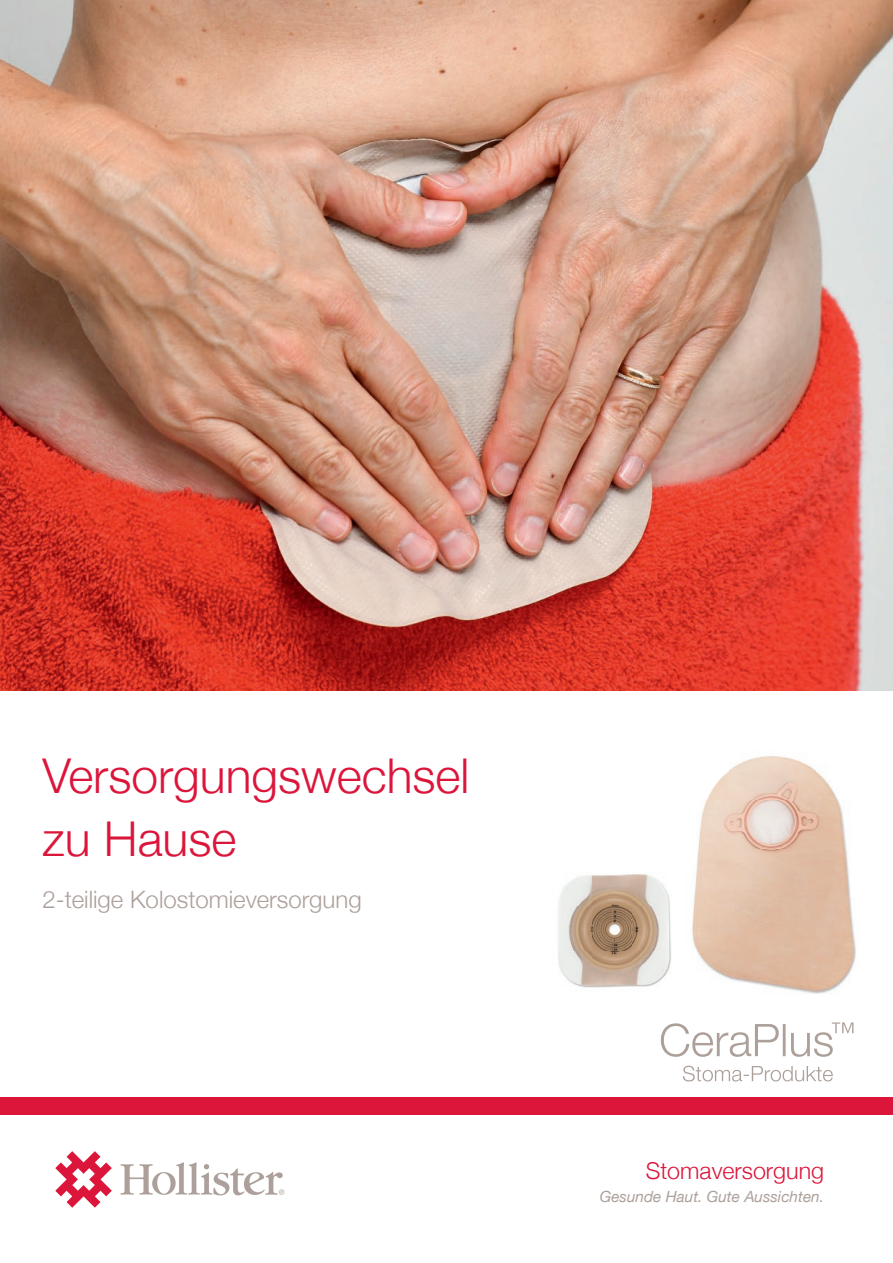
<style>
.page{position:relative;width:893px;height:1263px;background:#fff}
.page>*{position:absolute;margin:0;border:0;box-sizing:border-box;transform-origin:0 0}
.t1{font:300 48px/62.4px "Helvetica Neue";color:#dc153b}
.t2{font:300 24px "Helvetica Neue";color:#ada09a}
.t3{font:300 23.25px "Helvetica Neue";color:#dc153b}
.t4{font:italic 15.3px "Helvetica Neue";color:#ada09a}
</style>
<div class="page">
<img style="left:0;top:0;width:893px;height:690px">
<img style="left:692px;top:756px;width:164px;height:238px">
<img style="left:558px;top:874px;width:113px;height:114px">
<svg style="left:683px;top:1066px;width:150px;height:15px"></svg>
<svg style="left:661px;top:1022px;width:192px;height:35px"></svg>
<svg style="left:55px;top:1151px;width:57px;height:57px"></svg>
<svg style="left:120px;top:1162px;width:164px;height:33px"></svg>
<div style="left:0;top:1097px;width:893px;height:17px;background:#dc153b"></div>
<h1 class="t1" style="left:43px;top:741px;width:428px">Versorgungswechsel zu Hause</h1>
<p class="t2" style="left:43px;top:880px;width:321px">2-teilige Kolostomieversorgung</p>
<p class="t3" style="left:646px;top:1152px;width:180px">Stomaversorgung</p>
<p class="t4" style="left:600px;top:1185px;width:226px">Gesunde Haut. Gute Aussichten.</p>
</div>
